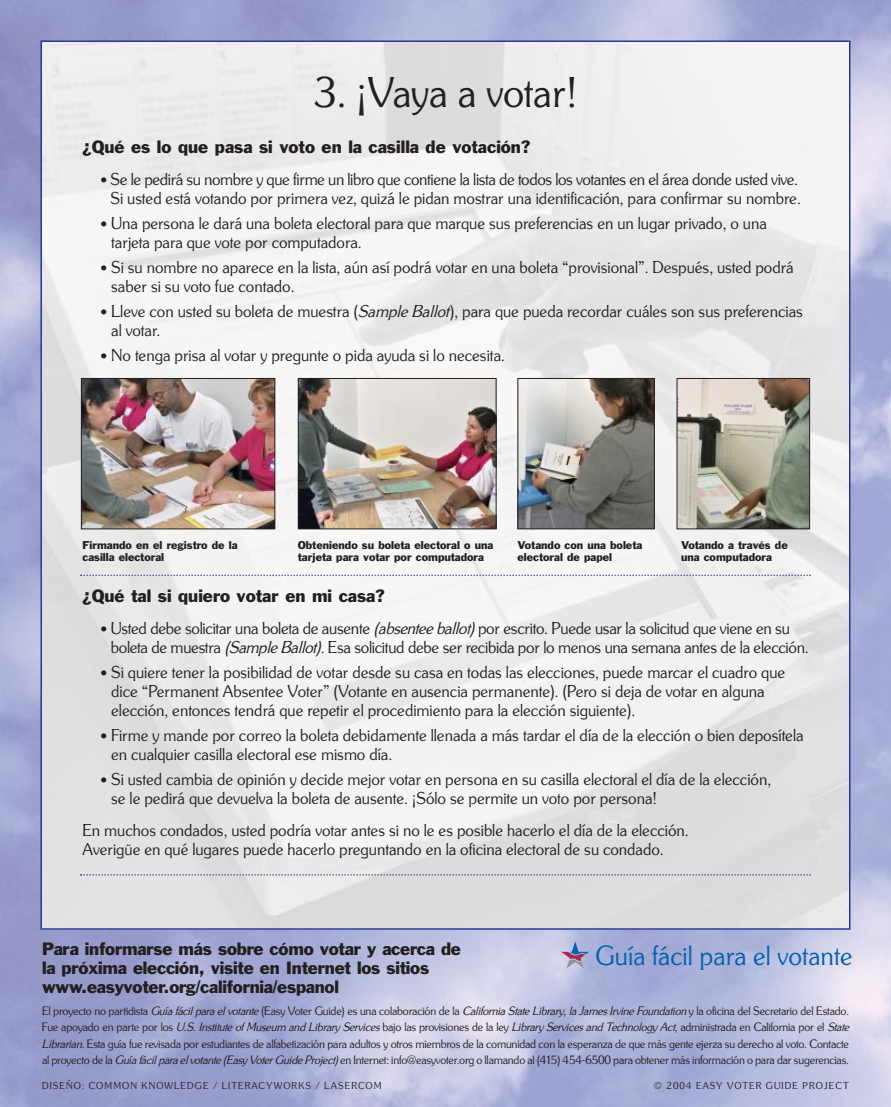
<style>
.page{position:relative;width:891px;height:1107px;background:#fff}
.page>*{position:absolute;margin:0;border:0;box-sizing:border-box;transform-origin:0 0}
.t1{font:45px "Souvenir Got URWT";letter-spacing:-.005em;color:#231f1f}
.t2{font:28.95px "Souvenir Got URWT";letter-spacing:.005em;color:#0062af}
.t3{font:18px/18.8px "Souvenir Got URWT";color:#231f1f}
.t4{font:16.5px/18.8px "Franklin Gothic";letter-spacing:-.015em;color:#231f1f}
.t5{font:12.75px/16.5px "Souvenir Got URWT";letter-spacing:-.015em;color:#231f1f;text-align:justify}
.t6{font:10.5px/12px "Franklin Gothic";color:#231f1f}
.t7{font:10.5px "Souvenir Got URWT";letter-spacing:.105em;color:#231f1f}
.s1{font-family:"Franklin Gothic";font-size:13.5px}
.s2{font-style:italic}
</style>
<div class="page">
<img style="left:0;top:0;width:891px;height:1107px">
<img style="left:43px;top:43px;width:804px;height:884px">
<img style="left:83px;top:380px;width:190px;height:147px">
<div style="left:81px;top:378px;width:194px;height:151px;border:1px solid #231f1f"></div>
<img style="left:300px;top:380px;width:194px;height:147px">
<div style="left:298px;top:378px;width:198px;height:151px;border:1px solid #231f1f"></div>
<img style="left:520px;top:380px;width:133px;height:147px">
<div style="left:518px;top:378px;width:137px;height:151px;border:1px solid #231f1f"></div>
<img style="left:679px;top:380px;width:129px;height:147px">
<div style="left:677px;top:378px;width:133px;height:151px;border:1px solid #231f1f"></div>
<svg style="left:561px;top:942px;width:28px;height:26px"></svg>
<svg style="left:80px;top:575px;width:731px;height:1px"></svg>
<svg style="left:80px;top:874px;width:731px;height:2px"></svg>
<h1 class="t1" style="left:313px;top:74px;width:266px">3. ¡Vaya a votar!</h1>
<p class="t4" style="left:82px;top:138px;width:449px">¿Qué es lo que pasa si voto en la casilla de votación?</p>
<p class="t3" style="left:100px;top:171px;width:702px;text-align:center"><span class="s1">•</span> Se le pedirá su nombre y que firme un libro que contiene la lista de todos los votantes en el área donde usted vive.<br>Si usted está votando por primera vez, quizá le pidan mostrar una identificación, para confirmar su nombre.</p>
<p class="t3" style="left:111px;top:215px;width:657px;text-indent:-11px"><span class="s1">•</span> Una persona le dará una boleta electoral para que marque sus preferencias en un lugar privado, o una tarjeta para que vote por computadora.</p>
<p class="t3" style="left:111px;top:259px;width:684px;text-indent:-11px"><span class="s1">•</span> Si su nombre no aparece en la lista, aún así podrá votar en una boleta “provisional”. Después, usted podrá saber si su voto fue contado.</p>
<p class="t3" style="left:111px;top:303px;width:693px;text-indent:-11px"><span class="s1">•</span> Lleve con usted su boleta de muestra (<span class="s2">Sample Ballot</span>), para que pueda recordar cuáles son sus preferencias al votar.</p>
<p class="t3" style="left:100px;top:347px;width:406px"><span class="s1">•</span> No tenga prisa al votar y pregunte o pida ayuda si lo necesita.</p>
<p class="t6" style="left:82px;top:540px;width:157px">Firmando en el registro de la casilla electoral</p>
<p class="t6" style="left:298px;top:540px;width:197px">Obteniendo su boleta electoral o una tarjeta para votar por computadora</p>
<p class="t6" style="left:518px;top:540px;width:126px">Votando con una boleta electoral de papel</p>
<p class="t6" style="left:681px;top:540px;width:108px">Votando a través de una computadora</p>
<p class="t4" style="left:82px;top:588px;width:304px">¿Qué tal si quiero votar en mi casa?</p>
<p class="t3" style="left:111px;top:621px;width:699px;text-indent:-10px"><span class="s1">•</span> Usted debe solicitar una boleta de ausente <span class="s2">(absentee ballot)</span> por escrito. Puede usar la solicitud que viene en su boleta de muestra <span class="s2">(Sample Ballot)</span>. Esa solicitud debe ser recibida por lo menos una semana antes de la elección.</p>
<p class="t3" style="left:111px;top:665px;width:676px;text-indent:-11px"><span class="s1">•</span> Si quiere tener la posibilidad de votar desde su casa en todas las elecciones, puede marcar el cuadro que dice “Permanent Absentee Voter” (Votante en ausencia permanente). (Pero si deja de votar en alguna elección, entonces tendrá que repetir el procedimiento para la elección siguiente).</p>
<p class="t3" style="left:111px;top:727px;width:694px;text-indent:-11px"><span class="s1">•</span> Firme y mande por correo la boleta debidamente llenada a más tardar el día de la elección o bien deposítela en cualquier casilla electoral ese mismo día.</p>
<p class="t3" style="left:111px;top:771px;width:661px;text-indent:-11px"><span class="s1">•</span> Si usted cambia de opinión y decide mejor votar en persona en su casilla electoral el día de la elección, se le pedirá que devuelva la boleta de ausente. ¡Sólo se permite un voto por persona!</p>
<p class="t3" style="left:82px;top:822px;width:608px">En muchos condados, usted podría votar antes si no le es posible hacerlo el día de la elección.<br>Averigüe en qué lugares puede hacerlo preguntando en la oficina electoral de su condado.</p>
<p class="t4" style="left:42px;top:941px;width:420px">Para informarse más sobre cómo votar y acerca de la próxima elección, visite en Internet los sitios www.easyvoter.org/california/espanol</p>
<p class="t5" style="left:42px;top:1003px;width:809px">El proyecto no partidista <span class="s2">Guía fácil para el votante</span> (Easy Voter Guide) es una colaboración de la <span class="s2">California State Library</span>, <span class="s2">la James Irvine Foundation</span> y la oficina del Secretario del Estado.<br>Fue apoyado en parte por los <span class="s2">U.S. Institute of Museum and Library Services</span> bajo las provisiones de la ley <span class="s2">Library Services and Technology Act</span>, administrada en California por el <span class="s2">State Librarian</span>. Esta guía fue revisada por estudiantes de alfabetización para adultos y otros miembros de la comunidad con la esperanza de que más gente ejerza su derecho al voto. Contacte al proyecto de la <span class="s2">Guía fácil para el votante (Easy Voter Guide Project)</span> en Internet: info@easyvoter.org o llamando al (415) 454-6500 para obtener más información o para dar sugerencias.</p>
<p class="t7" style="left:42px;top:1082px;width:341px">DISEÑO: COMMON KNOWLEDGE / LITERACYWORKS / LASERCOM</p>
<h2 class="t2" style="left:596px;top:944px;width:259px">Guía fácil para el votante</h2>
<p class="t7" style="left:654px;top:1081px;width:197px">© 2004 EASY VOTER GUIDE PROJECT</p>
</div>
